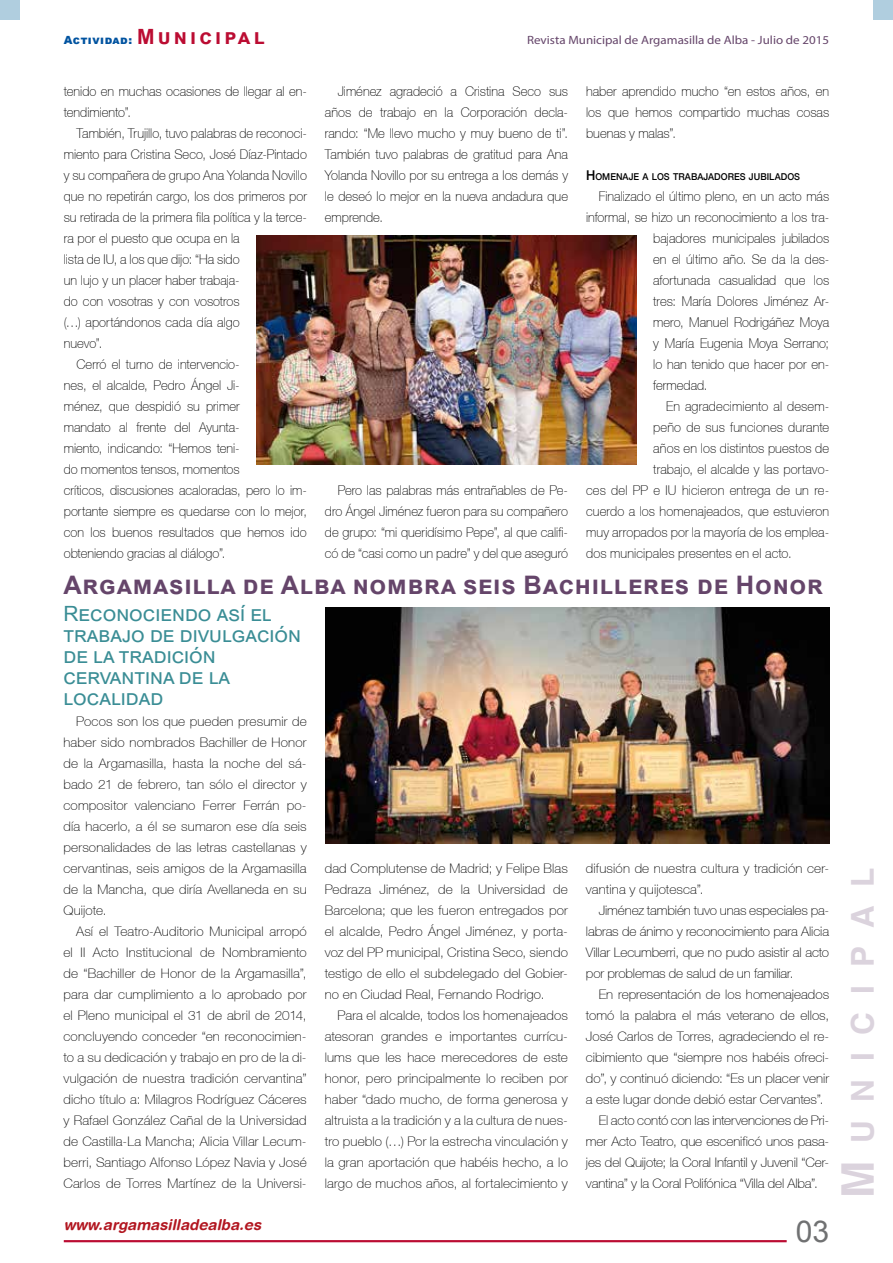
<style>
.page{position:relative;width:893px;height:1263px;background:#fff}
.page>*{position:absolute;margin:0;border:0;box-sizing:border-box;transform-origin:0 0}
.t1{font:700 31.5px "Helvetica";letter-spacing:.57em;color:#dbd3dd}
.t2{font:30px "Arial";color:#707172}
.t3{font:700 25.5px "Arial";letter-spacing:.03em;color:#65456a}
.t4{font:21px/21px "Arial";color:#3a8d95}
.t5{font:italic 700 15px "Helvetica Rounded";color:#b21721}
.t6{font:100 13.5px/21px "Helvetica 35";color:#000;text-align:justify;scale:.95 1}
.t7{font:100 13.2px/21px "Helvetica 35";color:#000;text-align:justify}
.t8{font:12px "Myriad Pro";color:#65456a;scale:1.08 1}
.t9{font:900 11.25px "Arial";color:#0053a0}
.t10{font:500 9.45px "Helvetica 65";letter-spacing:.005em;color:#000;scale:.95 1}
.s1{font-weight:700;font-size:21px;color:#bb0c32}
.s2{font-size:13.5px}
.s3{font-size:45px}
</style>
<div class="page">
<div style="left:873px;top:0;width:20px;height:20px;background:#b0cedf"></div>
<div style="left:0;top:0;width:20px;height:20px;background:#b0cedf"></div>
<img style="left:257px;top:235px;width:379px;height:230px">
<img style="left:325px;top:608px;width:504px;height:235px">
<hr style="left:64px;top:1240px;width:723px;height:2px;background:#bb0c32">
<p class="t9" style="left:64px;top:31px;width:202px">Actividad: <span class="s1">Municipal</span></p>
<p class="t8" style="left:527px;top:32px;width:281px">Revista Municipal de Argamasilla de Alba - Julio de 2015</p>
<p class="t6" style="left:325px;top:81px;width:257px;text-indent:13px">Jiménez agradeció a Cristina Seco sus años de trabajo en la Corporación decla&shy;rando: “Me llevo mucho y muy bueno de ti”.<br>También tuvo palabras de gratitud para Ana Yolanda Novillo por su entrega a los demás y le deseó lo mejor en la nueva andadura que emprende.</p>
<p class="t6" style="left:64px;top:81px;width:257px">tenido en muchas ocasiones de llegar al en&shy;tendimiento”.</p>
<p class="t6" style="left:77px;top:123px;width:244px">También, Trujillo, tuvo palabras de reconoci-</p>
<p class="t6" style="left:64px;top:144px;width:257px">miento para Cristina Seco, José Díaz-Pintado</p>
<p class="t6" style="left:64px;top:165px;width:257px">y su compañera de grupo Ana Yolanda Novillo</p>
<p class="t6" style="left:64px;top:186px;width:257px">que no repetirán cargo, los dos primeros por</p>
<p class="t6" style="left:64px;top:207px;width:257px">su retirada de la primera fila política y la terce-</p>
<p class="t6" style="left:64px;top:228px;width:187px">ra por el puesto que ocupa en la</p>
<p class="t6" style="left:64px;top:249px;width:187px">lista de IU, a los que dijo: “Ha sido</p>
<p class="t6" style="left:64px;top:270px;width:187px">un lujo y un placer haber trabaja-</p>
<p class="t6" style="left:64px;top:291px;width:187px">do con vosotras y con vosotros</p>
<p class="t6" style="left:64px;top:312px;width:187px">(…) aportándonos cada día algo</p>
<p class="t6" style="left:64px;top:333px;width:42px">nuevo”.</p>
<p class="t6" style="left:77px;top:354px;width:173px">Cerró el turno de intervencio-</p>
<p class="t6" style="left:64px;top:375px;width:187px">nes, el alcalde, Pedro Ángel Ji-</p>
<p class="t6" style="left:64px;top:396px;width:187px">ménez, que despidió su primer</p>
<p class="t6" style="left:64px;top:417px;width:187px">mandato al frente del Ayunta-</p>
<p class="t6" style="left:64px;top:438px;width:187px">miento, indicando: “Hemos teni-</p>
<p class="t6" style="left:64px;top:459px;width:187px">do momentos tensos, momentos</p>
<p class="t6" style="left:64px;top:480px;width:257px">críticos, discusiones acaloradas, pero lo im-</p>
<p class="t6" style="left:64px;top:501px;width:257px">portante siempre es quedarse con lo mejor,</p>
<p class="t6" style="left:64px;top:522px;width:257px">con los buenos resultados que hemos ido</p>
<p class="t6" style="left:64px;top:543px;width:172px">obteniendo gracias al diálogo”.</p>
<p class="t6" style="left:586px;top:81px;width:257px">haber aprendido mucho “en estos años, en los que hemos compartido muchas cosas buenas y malas”.</p>
<p class="t10" style="left:586px;top:171px;width:227px"><span class="s2">H</span>OMENAJE A LOS TRABAJADORES JUBILADOS</p>
<p class="t6" style="left:599px;top:186px;width:244px">Finalizado el último pleno, en un acto más</p>
<p class="t6" style="left:586px;top:207px;width:257px">informal, se hizo un reconocimiento a los tra-</p>
<p class="t6" style="left:653px;top:228px;width:187px">bajadores municipales jubilados</p>
<p class="t6" style="left:653px;top:249px;width:187px">en el último año. Se da la des-</p>
<p class="t6" style="left:653px;top:270px;width:187px">afortunada casualidad que los</p>
<p class="t6" style="left:653px;top:291px;width:187px">tres: María Dolores Jiménez Ar-</p>
<p class="t6" style="left:653px;top:312px;width:187px">mero, Manuel Rodrigáñez Moya</p>
<p class="t6" style="left:653px;top:333px;width:187px">y María Eugenia Moya Serrano;</p>
<p class="t6" style="left:653px;top:354px;width:187px">lo han tenido que hacer por en-</p>
<p class="t6" style="left:653px;top:375px;width:59px">fermedad.</p>
<p class="t6" style="left:666px;top:396px;width:173px">En agradecimiento al desem-</p>
<p class="t6" style="left:653px;top:417px;width:187px">peño de sus funciones durante</p>
<p class="t6" style="left:653px;top:438px;width:187px">años en los distintos puestos de</p>
<p class="t6" style="left:653px;top:459px;width:187px">trabajo, el alcalde y las portavo-</p>
<p class="t6" style="left:586px;top:480px;width:257px">ces del PP e IU hicieron entrega de un re-</p>
<p class="t6" style="left:586px;top:501px;width:257px">cuerdo a los homenajeados, que estuvieron</p>
<p class="t6" style="left:586px;top:522px;width:257px">muy arropados por la mayoría de los emplea-</p>
<p class="t6" style="left:586px;top:543px;width:218px">dos municipales presentes en el acto.</p>
<h3 class="t3" style="left:63px;top:567px;width:761px">Argamasilla de Alba nombra seis Bachilleres de Honor</h3>
<h3 class="t4" style="left:63px;top:603px;width:239px">Reconociendo así el trabajo de divulgación de la tradición cervantina de la localidad</h3>
<p class="t6" style="left:325px;top:480px;width:257px;text-indent:13px">Pero las palabras más entrañables de Pe&shy;dro Ángel Jiménez fueron para su compañero de grupo: “mi queridísimo Pepe”, al que califi&shy;có de “casi como un padre” y del que aseguró</p>
<p class="t7" style="left:63px;top:711px;width:245px;text-indent:13px">Pocos son los que pueden presumir de haber sido nombrados Bachiller de Honor de la Argamasilla, hasta la noche del sá&shy;bado 21 de febrero, tan sólo el director y compositor valenciano Ferrer Ferrán po&shy;día hacerlo, a él se sumaron ese día seis personalidades de las letras castellanas y cervantinas, seis amigos de la Argamasilla de la Mancha, que diría Avellaneda en su Quijote.</p>
<p class="t7" style="left:63px;top:921px;width:245px;text-indent:13px">Así el Teatro-Auditorio Municipal arropó el II Acto Institucional de Nombramiento de “Bachiller de Honor de la Argamasilla”, para dar cumplimiento a lo aprobado por el Pleno municipal el 31 de abril de 2014, concluyendo conceder “en reconocimien&shy;to a su dedicación y trabajo en pro de la di&shy;vulgación de nuestra tradición cervantina” dicho título a: Milagros Rodríguez Cáceres y Rafael González Cañal de la Universidad de Castilla-La Mancha; Alicia Villar Lecum&shy;berri, Santiago Alfonso López Navia y José Carlos de Torres Martínez de la Universi-</p>
<p class="t7" style="left:325px;top:858px;width:245px">dad Complutense de Madrid; y Felipe Blas Pedraza Jiménez, de la Universidad de Barcelona; que les fueron entregados por el alcalde, Pedro Ángel Jiménez, y porta&shy;voz del PP municipal, Cristina Seco, siendo testigo de ello el subdelegado del Gobier&shy;no en Ciudad Real, Fernando Rodrigo.</p>
<p class="t7" style="left:325px;top:1005px;width:245px;text-indent:13px">Para el alcalde, todos los homenajeados atesoran grandes e importantes currícu&shy;lums que les hace merecedores de este honor, pero principalmente lo reciben por haber “dado mucho, de forma generosa y altruista a la tradición y a la cultura de nues&shy;tro pueblo (…) Por la estrecha vinculación y la gran aportación que habéis hecho, a lo largo de muchos años, al fortalecimiento y</p>
<p class="t7" style="left:586px;top:858px;width:245px">difusión de nuestra cultura y tradición cer&shy;vantina y quijotesca”.</p>
<p class="t7" style="left:586px;top:900px;width:245px;text-indent:13px">Jiménez también tuvo unas especiales pa&shy;labras de ánimo y reconocimiento para Alicia Villar Lecumberri, que no pudo asistir al acto por problemas de salud de un familiar.</p>
<p class="t7" style="left:599px;top:984px;width:232px">En representación de los homenajeados</p>
<p class="t7" style="left:586px;top:1005px;width:245px">tomó la palabra el más veterano de ellos,</p>
<p class="t7" style="left:586px;top:1026px;width:245px">José Carlos de Torres, agradeciendo el re-</p>
<p class="t7" style="left:586px;top:1047px;width:245px">cibimiento que “siempre nos habéis ofreci-</p>
<p class="t7" style="left:586px;top:1068px;width:245px">do”, y continuó diciendo: “Es un placer venir</p>
<p class="t7" style="left:586px;top:1089px;width:239px">a este lugar donde debió estar Cervantes”.</p>
<p class="t7" style="left:599px;top:1110px;width:232px">El acto contó con las intervenciones de Pri-</p>
<p class="t7" style="left:586px;top:1131px;width:245px">mer Acto Teatro, que escenificó unos pasa-</p>
<p class="t7" style="left:586px;top:1152px;width:245px">jes del Quijote; la Coral Infantil y Juvenil “Cer-</p>
<p class="t7" style="left:586px;top:1173px;width:233px">vantina” y la Coral Polifónica “Villa del Alba”.</p>
<p class="t5" style="left:64px;top:1215px;width:199px">www.argamasilladealba.es</p>
<h2 class="t2" style="left:796px;top:1211px;width:35px">03</h2>
<h1 class="t1" style="left:843px;top:1198px;width:332px;rotate:-90deg"><span class="s3">M</span> unicipal</h1>
</div>
